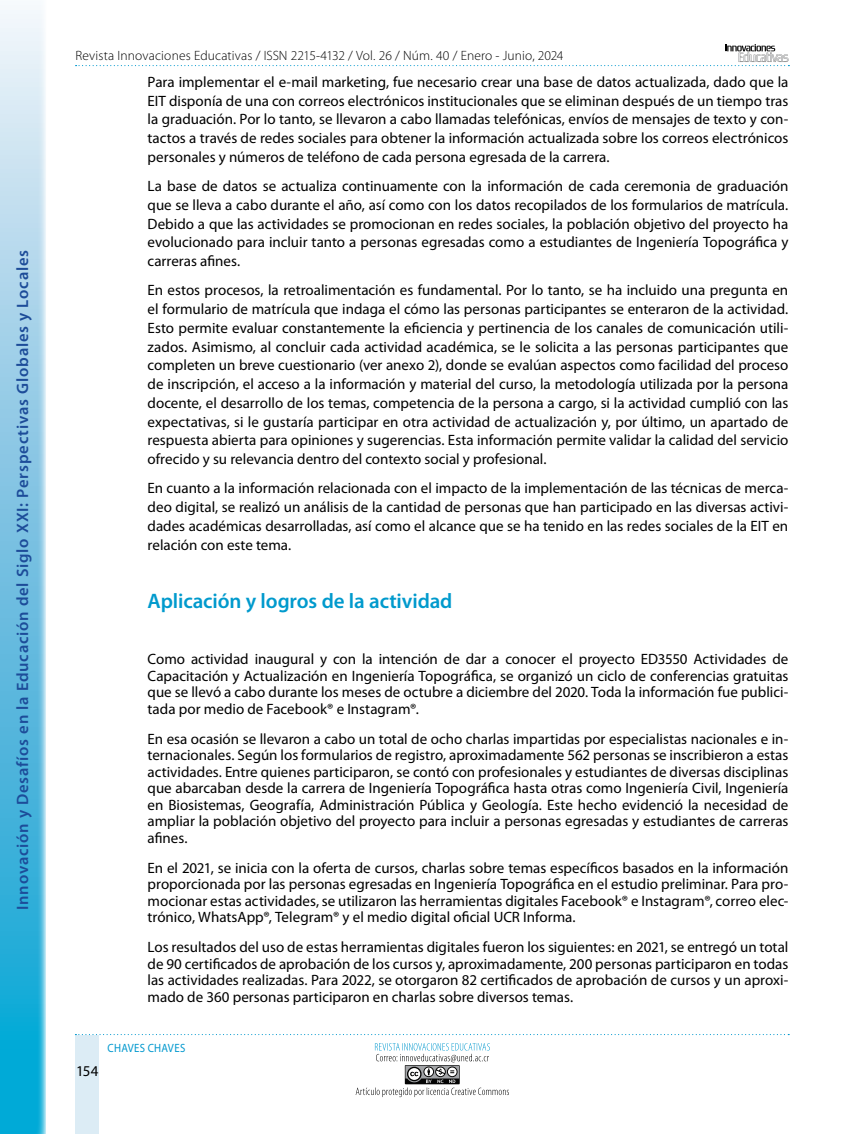
<style>
.page{position:relative;width:864px;height:1134px;background:#fff}
.page>*{position:absolute;margin:0;border:0;box-sizing:border-box;transform-origin:0 0}
.t1{font:600 21px "Myriad Pro";letter-spacing:-.005em;color:#009acd}
.t2{font:600 16.5px "Myriad Pro";letter-spacing:.05em;color:#1d4c99}
.t3{font:15px/18.8px "Myriad Pro";color:#000;text-align:justify}
.t4{font:300 13.5px "Myriad Pro";letter-spacing:.01em;color:#000}
.t5{font:12px "Myriad Pro";letter-spacing:.025em;color:#0098ce;scale:.9 1}
</style>
<div class="page">
<svg style="left:76px;top:44px;width:713px;height:22px"></svg>
<div style="left:76px;top:1035px;width:23px;height:99px;background:#dcecf5"></div>
<svg style="left:75px;top:1034px;width:714px;height:1px"></svg>
<svg style="left:356px;top:1043px;width:153px;height:54px"></svg>
<svg style="left:0;top:10px;width:46px;height:1124px;background:#79c6e4"></svg>
<p class="t2" style="left:13px;top:910px;width:661px;rotate:-90deg">Innovación y Desafíos en la Educación del Siglo XXI: Perspectivas Globales y Locales</p>
<p class="t4" style="left:76px;top:48px;width:489px">Revista Innovaciones Educativas / ISSN 2215-4132 / Vol. 26 / Núm. 40 / Enero - Junio, 2024</p>
<p class="t3" style="left:148px;top:73px;width:642px">Para implementar el e-mail marketing, fue necesario crear una base de datos actualizada, dado que la EIT disponía de una con correos electrónicos institucionales que se eliminan después de un tiempo tras la graduación. Por lo tanto, se llevaron a cabo llamadas telefónicas, envíos de mensajes de texto y con&shy;tactos a través de redes sociales para obtener la información actualizada sobre los correos electrónicos personales y números de teléfono de cada persona egresada de la carrera.</p>
<p class="t3" style="left:148px;top:177px;width:642px">La base de datos se actualiza continuamente con la información de cada ceremonia de graduación que se lleva a cabo durante el año, así como con los datos recopilados de los formularios de matrícula.<br>Debido a que las actividades se promocionan en redes sociales, la población objetivo del proyecto ha evolucionado para incluir tanto a personas egresadas como a estudiantes de Ingeniería Topográfica y carreras afines.</p>
<p class="t3" style="left:148px;top:281px;width:642px">En estos procesos, la retroalimentación es fundamental. Por lo tanto, se ha incluido una pregunta en el formulario de matrícula que indaga el cómo las personas participantes se enteraron de la actividad.<br>Esto permite evaluar constantemente la eficiencia y pertinencia de los canales de comunicación utili&shy;zados. Asimismo, al concluir cada actividad académica, se le solicita a las personas participantes que completen un breve cuestionario (ver anexo 2), donde se evalúan aspectos como facilidad del proceso de inscripción, el acceso a la información y material del curso, la metodología utilizada por la persona docente, el desarrollo de los temas, competencia de la persona a cargo, si la actividad cumplió con las expectativas, si le gustaría participar en otra actividad de actualización y, por último, un apartado de respuesta abierta para opiniones y sugerencias. Esta información permite validar la calidad del servicio ofrecido y su relevancia dentro del contexto social y profesional.</p>
<p class="t3" style="left:148px;top:479px;width:642px">En cuanto a la información relacionada con el impacto de la implementación de las técnicas de merca&shy;deo digital, se realizó un análisis de la cantidad de personas que han participado en las diversas activi&shy;dades académicas desarrolladas, así como el alcance que se ha tenido en las redes sociales de la EIT en relación con este tema.</p>
<h1 class="t1" style="left:148px;top:589px;width:306px">Aplicación y logros de la actividad</h1>
<p class="t3" style="left:148px;top:651px;width:642px;line-height:16.5px">Como actividad inaugural y con la intención de dar a conocer el proyecto ED3550 Actividades de Capacitación y Actualización en Ingeniería Topográfica, se organizó un ciclo de conferencias gratuitas que se llevó a cabo durante los meses de octubre a diciembre del 2020. Toda la información fue publici&shy;tada por medio de Facebook® e Instagram®.</p>
<p class="t3" style="left:148px;top:731px;width:642px;line-height:16.5px">En esa ocasión se llevaron a cabo un total de ocho charlas impartidas por especialistas nacionales e in&shy;ternacionales. Según los formularios de registro, aproximadamente 562 personas se inscribieron a estas actividades. Entre quienes participaron, se contó con profesionales y estudiantes de diversas disciplinas que abarcaban desde la carrera de Ingeniería Topográfica hasta otras como Ingeniería Civil, Ingeniería en Biosistemas, Geografía, Administración Pública y Geología. Este hecho evidenció la necesidad de ampliar la población objetivo del proyecto para incluir a personas egresadas y estudiantes de carreras afines.</p>
<p class="t3" style="left:148px;top:860px;width:642px;line-height:16.5px">En el 2021, se inicia con la oferta de cursos, charlas sobre temas específicos basados en la información proporcionada por las personas egresadas en Ingeniería Topográfica en el estudio preliminar. Para pro&shy;mocionar estas actividades, se utilizaron las herramientas digitales Facebook® e Instagram®, correo elec&shy;trónico, WhatsApp®, Telegram® y el medio digital oficial UCR Informa.</p>
<p class="t3" style="left:148px;top:939px;width:642px;line-height:16.5px">Los resultados del uso de estas herramientas digitales fueron los siguientes: en 2021, se entregó un total de 90 certificados de aprobación de los cursos y, aproximadamente, 200 personas participaron en todas las actividades realizadas. Para 2022, se otorgaron 82 certificados de aprobación de cursos y un aproxi&shy;mado de 360 personas participaron en charlas sobre diversos temas.</p>
<p class="t3" style="left:76px;top:1062px;width:24px">154</p>
<p class="t5" style="left:108px;top:1041px;width:88px">CHAVES CHAVES</p>
</div>
